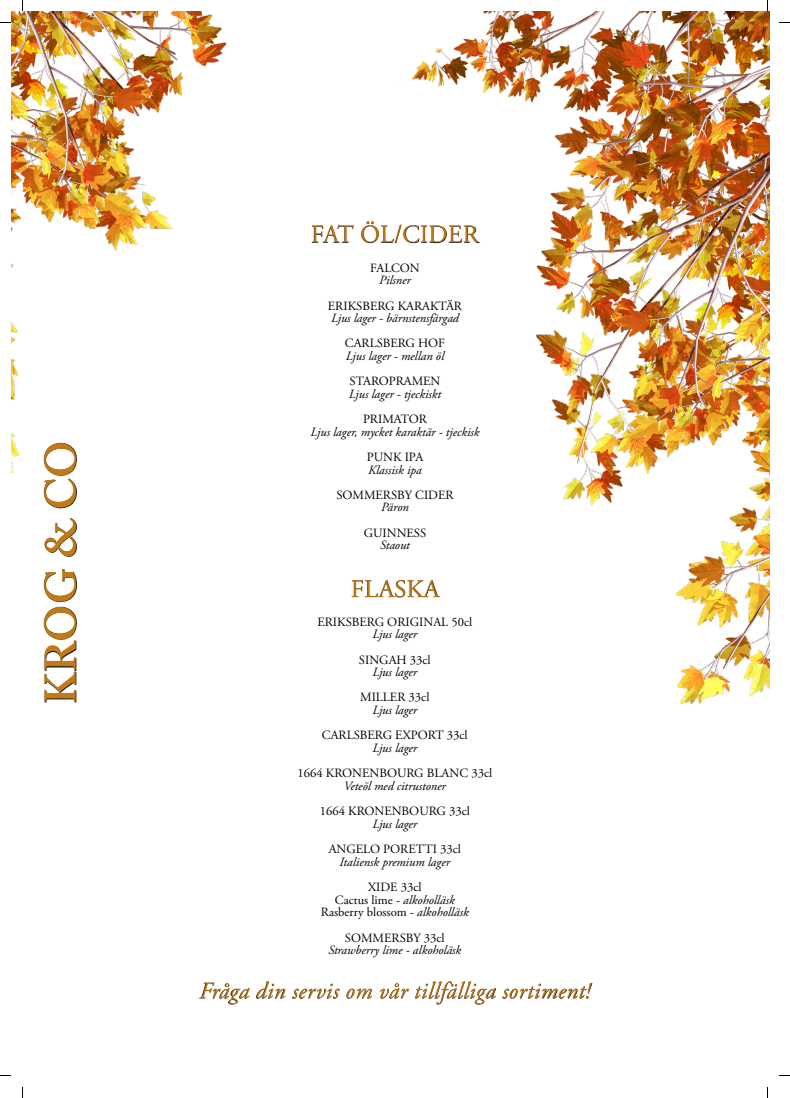
<style>
.page{position:relative;width:790px;height:1098px;background:#fff}
.page>*{position:absolute;margin:0;border:0;box-sizing:border-box;transform-origin:0 0}
.t1{font:600 43.88px "Adobe Caslon Pro";color:#c17a19}
.t2{font:25px "Adobe Garamond Pro";color:#c17a19}
.t3{font:italic 23.12px "Adobe Garamond Pro";letter-spacing:.015em;color:#c17a19}
.t4{font:12.62px/12.6px "Adobe Garamond Pro";color:#000;text-align:center}
.t5{font:italic 12.62px "Adobe Garamond Pro";color:#000}
.s1{font-style:italic}
</style>
<div class="page">
<img style="left:412px;top:11px;width:357px;height:693px">
<img style="left:11px;top:11px;width:216px;height:462px">
<img style="left:351px;top:569px;width:112px;height:41px">
<img style="left:199px;top:981px;width:394px;height:24px">
<img style="left:311px;top:214px;width:191px;height:42px">
<img style="left:21px;top:364px;width:97px;height:339px">
<h1 class="t1" style="left:35px;top:703px;width:264px;rotate:-90deg">KROG &amp; CO</h1>
<h2 class="t2" style="left:311px;top:219px;width:169px">FAT ÖL/CIDER</h2>
<p class="t4" style="left:370px;top:262px;width:51px">FALCON</p>
<p class="t5" style="left:379px;top:273px;width:33px">Pilsner</p>
<p class="t4" style="left:328px;top:300px;width:135px">ERIKSBERG KARAKTÄR</p>
<p class="t5" style="left:331px;top:310px;width:129px">Ljus lager - bärnstensfärgad</p>
<p class="t4" style="left:345px;top:337px;width:102px">CARLSBERG HOF</p>
<p class="t5" style="left:345px;top:348px;width:100px">Ljus lager - mellan öl</p>
<p class="t4" style="left:349px;top:375px;width:92px">STAROPRAMEN</p>
<p class="t5" style="left:348px;top:386px;width:94px">Ljus lager - tjeckiskt</p>
<p class="t4" style="left:363px;top:413px;width:65px">PRIMATOR</p>
<p class="t5" style="left:310px;top:424px;width:170px">Ljus lager, mycket karaktär - tjeckisk</p>
<p class="t4" style="left:366px;top:451px;width:58px">PUNK IPA</p>
<p class="t5" style="left:368px;top:462px;width:55px">Klassisk ipa</p>
<p class="t4" style="left:336px;top:489px;width:119px">SOMMERSBY CIDER</p>
<p class="t5" style="left:381px;top:499px;width:29px">Päron</p>
<p class="t4" style="left:363px;top:526px;width:64px">GUINNESS</p>
<p class="t5" style="left:380px;top:537px;width:31px">Staout</p>
<h2 class="t2" style="left:351px;top:573px;width:89px">FLASKA</h2>
<p class="t4" style="left:317px;top:615px;width:156px">ERIKSBERG ORIGINAL 50cl</p>
<p class="t5" style="left:372px;top:626px;width:46px">Ljus lager</p>
<p class="t4" style="left:358px;top:653px;width:73px">SINGAH 33cl</p>
<p class="t5" style="left:372px;top:664px;width:46px">Ljus lager</p>
<p class="t4" style="left:360px;top:691px;width:71px">MILLER 33cl</p>
<p class="t5" style="left:372px;top:702px;width:46px">Ljus lager</p>
<p class="t4" style="left:322px;top:729px;width:147px">CARLSBERG EXPORT 33cl</p>
<p class="t5" style="left:372px;top:740px;width:46px">Ljus lager</p>
<p class="t4" style="left:297px;top:767px;width:196px">1664 KRONENBOURG BLANC 33cl</p>
<p class="t5" style="left:343px;top:778px;width:104px">Veteöl med citrustoner</p>
<p class="t4" style="left:319px;top:805px;width:152px">1664 KRONENBOURG 33cl</p>
<p class="t5" style="left:372px;top:816px;width:46px">Ljus lager</p>
<p class="t4" style="left:328px;top:843px;width:134px">ANGELO PORETTI 33cl</p>
<p class="t5" style="left:339px;top:854px;width:112px">Italiensk premium lager</p>
<p class="t4" style="left:321px;top:881px;width:149px">XIDE 33cl<br>Cactus lime - <span class="s1">alkoholläsk<br></span>Rasberry blossom - <span class="s1">alkoholläsk</span></p>
<p class="t4" style="left:344px;top:931px;width:101px">SOMMERSBY 33cl</p>
<p class="t5" style="left:328px;top:942px;width:134px">Strawberry lime - alkoholäsk</p>
<h3 class="t3" style="left:199px;top:976px;width:391px">Fråga din servis om vår tillfälliga sortiment!</h3>
</div>
